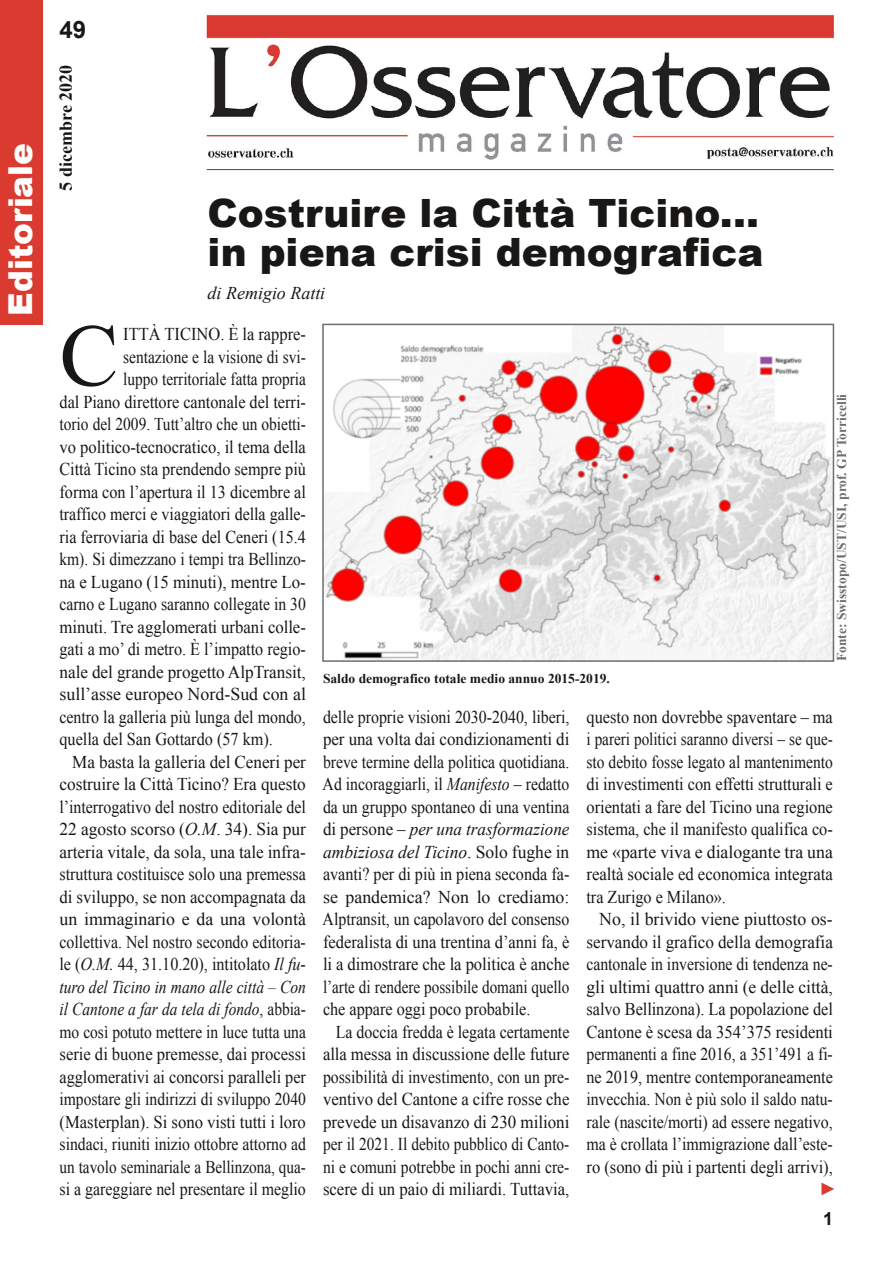
<style>
.page{position:relative;width:893px;height:1263px;background:#fff}
.page>*{position:absolute;margin:0;border:0;box-sizing:border-box;transform-origin:0 0}
.t1{font:88.5px "Times New Roman";color:#181715}
.t2{font:900 39px/39px "Arial";color:#181715}
.t3{font:900 33px "Arial";color:#fff}
.t4{font:700 24px "Arial";color:#181715}
.t5{font:18px/22.5px "Times New Roman";color:#181715;text-align:justify;scale:.88 1}
.t6{font:18px/22.5px "Times New Roman";color:#181715;text-align:justify}
.t7{font:18px/22.5px "Times New Roman";color:#181715;text-align:justify;scale:.89 1}
.t8{font:18px/22.5px "Times New Roman";color:#181715;text-align:justify;scale:.91 1}
.t9{font:18px "Times New Roman";color:#181715;scale:.9 1}
.t10{font:18px "Times New Roman";color:#181715;scale:.93 1}
.t11{font:18px "Times New Roman";color:#181715;scale:.86 1}
.t12{font:18px "Times New Roman";color:#181715;scale:.87 1}
.t13{font:18px "Times New Roman";color:#181715;scale:.96 1}
.t14{font:italic 18px "Times New Roman";color:#181715;scale:.86 1}
.t15{font:18px "Times New Roman";color:#181715;scale:.95 1}
.t16{font:18px "Times New Roman";color:#181715;scale:.92 1}
.t17{font:18px "Times New Roman";color:#181715;scale:.84 1}
.t18{font:18px "Times New Roman";color:#181715;scale:.85 1}
.t19{font:18px "Times New Roman";color:#181715;scale:.94 1}
.t20{font:italic 18px "Times New Roman";color:#181715}
.t21{font:700 18px "Times New Roman";color:#181715}
.t22{font:700 18px "Arial";color:#181715}
.t23{font:18px "Times New Roman";color:#db3a30}
.t24{font:700 13.5px "Times New Roman";color:#181715}
.t25{font:700 13.5px "Times New Roman";color:#6f6e6e}
.s1{font-style:italic}
.s2{font-style:normal}
</style>
<div class="page">
<img style="left:204px;top:13px;width:631px;height:158px">
<img style="left:325px;top:327px;width:506px;height:332px">
<div style="left:322px;top:324px;width:512px;height:338px;border:2px solid #6f6e6e"></div>
<div style="left:0;top:0;width:43px;height:324px;background:#db3a30"></div>
<h3 class="t3" style="left:-4px;top:316px;width:174px;rotate:-90deg">Editoriale</h3>
<h3 class="t4" style="left:60px;top:16px;width:28px">49</h3>
<p class="t21" style="left:56px;top:190px;width:127px;rotate:-90deg">5 dicembre 2020</p>
<h2 class="t2" style="left:208px;top:192px;width:557px">Costruire la Città Ticino... in piena crisi demografica</h2>
<p class="t20" style="left:208px;top:283px;width:119px">di Remigio Ratti</p>
<p class="t8" style="left:123px;top:323px;width:202px">ITTÀ TICINO. È la rappre-</p>
<p class="t11" style="left:123px;top:347px;width:214px">sentazione e la visione di svi-</p>
<p class="t18" style="left:123px;top:369px;width:216px">luppo territoriale fatta propria</p>
<p class="t9" style="left:60px;top:392px;width:275px">dal Piano direttore cantonale del terri-</p>
<p class="t11" style="left:60px;top:414px;width:288px">torio del 2009. Tutt’altro che un obietti-</p>
<p class="t16" style="left:60px;top:437px;width:269px">vo politico-tecnocratico, il tema della</p>
<p class="t9" style="left:60px;top:459px;width:275px">Città Ticino sta prendendo sempre più</p>
<p class="t9" style="left:60px;top:482px;width:275px">forma con l’apertura il 13 dicembre al</p>
<p class="t7" style="left:60px;top:503px;width:278px">traffico merci e viaggiatori della galle-</p>
<p class="t9" style="left:60px;top:527px;width:275px">ria ferroviaria di base del Ceneri (15.4</p>
<p class="t11" style="left:60px;top:549px;width:288px">km). Si dimezzano i tempi tra Bellinzo-</p>
<p class="t19" style="left:60px;top:572px;width:264px">na e Lugano (15 minuti), mentre Lo-</p>
<p class="t12" style="left:60px;top:594px;width:285px">carno e Lugano saranno collegate in 30</p>
<p class="t10" style="left:60px;top:617px;width:266px">minuti. Tre agglomerati urbani colle-</p>
<p class="t9" style="left:60px;top:639px;width:275px">gati a mo’ di metro. È l’impatto regio-</p>
<p class="t15" style="left:60px;top:662px;width:261px">nale del grande progetto AlpTransit,</p>
<p class="t6" style="left:60px;top:683px;width:248px">sull’asse europeo Nord-Sud con al</p>
<p class="t7" style="left:60px;top:705px;width:278px">centro la galleria più lunga del mondo,</p>
<p class="t9" style="left:60px;top:729px;width:239px">quella del San Gottardo (57 km).</p>
<p class="t15" style="left:72px;top:752px;width:247px">Ma basta la galleria del Ceneri per</p>
<p class="t13" style="left:60px;top:774px;width:258px">costruire la Città Ticino? Era questo</p>
<p class="t5" style="left:60px;top:795px;width:282px">l’interrogativo del nostro editoriale del</p>
<p class="t6" style="left:60px;top:818px;width:248px">22 agosto scorso (<span class="s1">O.M</span>. 34). Sia pur</p>
<p class="t13" style="left:60px;top:842px;width:258px">arteria vitale, da sola, una tale infra-</p>
<p class="t7" style="left:60px;top:863px;width:278px">struttura costituisce solo una premessa</p>
<p class="t10" style="left:60px;top:887px;width:266px">di sviluppo, se non accompagnata da</p>
<p class="t6" style="left:60px;top:908px;width:248px">un immaginario e da una volontà</p>
<p class="t5" style="left:60px;top:930px;width:281px">collettiva. Nel nostro secondo editoria-</p>
<p class="t9" style="left:60px;top:954px;width:275px">le (<span class="s1">O.M.</span> 44, 31.10.20), intitolato <span class="s1">Il fu-</span></p>
<p class="t14" style="left:60px;top:977px;width:288px">turo del Ticino in mano alle città – Con</p>
<p class="t14" style="left:60px;top:999px;width:288px">il Cantone a far da tela di fondo<span class="s2">, abbia-</span></p>
<p class="t11" style="left:60px;top:1022px;width:288px">mo così potuto mettere in luce tutta una</p>
<p class="t10" style="left:60px;top:1044px;width:266px">serie di buone premesse, dai processi</p>
<p class="t9" style="left:60px;top:1067px;width:275px">agglomerativi ai concorsi paralleli per</p>
<p class="t12" style="left:60px;top:1089px;width:285px">impostare gli indirizzi di sviluppo 2040</p>
<p class="t10" style="left:60px;top:1112px;width:266px">(Masterplan). Si sono visti tutti i loro</p>
<p class="t12" style="left:60px;top:1134px;width:285px">sindaci, riuniti inizio ottobre attorno ad</p>
<p class="t17" style="left:60px;top:1157px;width:295px">un tavolo seminariale a Bellinzona, qua-</p>
<p class="t5" style="left:60px;top:1178px;width:281px">si a gareggiare nel presentare il meglio</p>
<h1 class="t1" style="left:60px;top:306px;width:60px">C</h1>
<p class="t24" style="left:323px;top:671px;width:288px">Saldo demografico totale medio annuo 2015-2019.</p>
<p class="t25" style="left:834px;top:661px;width:269px;rotate:-90deg">Fonte: Swisstopo/UST/USI, prof. GP Torricelli</p>
<p class="t5" style="left:323px;top:705px;width:282px">delle proprie visioni 2030-2040, liberi, per una volta dai condizionamenti di breve termine della politica quotidiana.<br>Ad incoraggiarli, il <span class="s1">Manifesto</span> – redatto da un gruppo spontaneo di una ventina di persone – <span class="s1">per una trasformazione ambiziosa del Ticino</span>. Solo fughe in avanti? per di più in piena seconda fa&shy;se pandemica? Non lo crediamo:<br>Alptransit, un capolavoro del consenso federalista di una trentina d’anni fa, è li a dimostrare che la politica è anche l’arte di rendere possibile domani quello che appare oggi poco probabile.</p>
<p class="t7" style="left:323px;top:1020px;width:278px;text-indent:13px">La doccia fredda è legata certamente alla messa in discussione delle future possibilità di investimento, con un pre&shy;ventivo del Cantone a cifre rosse che prevede un disavanzo di 230 milioni per il 2021. Il debito pubblico di Canto&shy;ni e comuni potrebbe in pochi anni cre&shy;scere di un paio di miliardi. Tuttavia,</p>
<p class="t8" style="left:586px;top:705px;width:272px">questo non dovrebbe spaventare – ma i pareri politici saranno diversi – se que&shy;sto debito fosse legato al mantenimento di investimenti con effetti strutturali e orientati a fare del Ticino una regione sistema, che il manifesto qualifica co&shy;me «parte viva e dialogante tra una realtà sociale ed economica integrata tra Zurigo e Milano».</p>
<p class="t6" style="left:586px;top:908px;width:248px;text-indent:13px">No, il brivido viene piuttosto os&shy;servando il grafico della demografia cantonale in inversione di tendenza ne&shy;gli ultimi quattro anni (e delle città, salvo Bellinzona). La popolazione del Cantone è scesa da 354’375 residenti permanenti a fine 2016, a 351’491 a fi&shy;ne 2019, mentre contemporaneamente invecchia. Non è più solo il saldo natu&shy;rale (nascite/morti) ad essere negativo, ma è crollata l’immigrazione dall’este&shy;ro (sono di più i partenti degli arrivi),</p>
<p class="t23" style="left:819px;top:1178px;width:19px">►</p>
<p class="t22" style="left:823px;top:1208px;width:12px">1</p>
</div>
